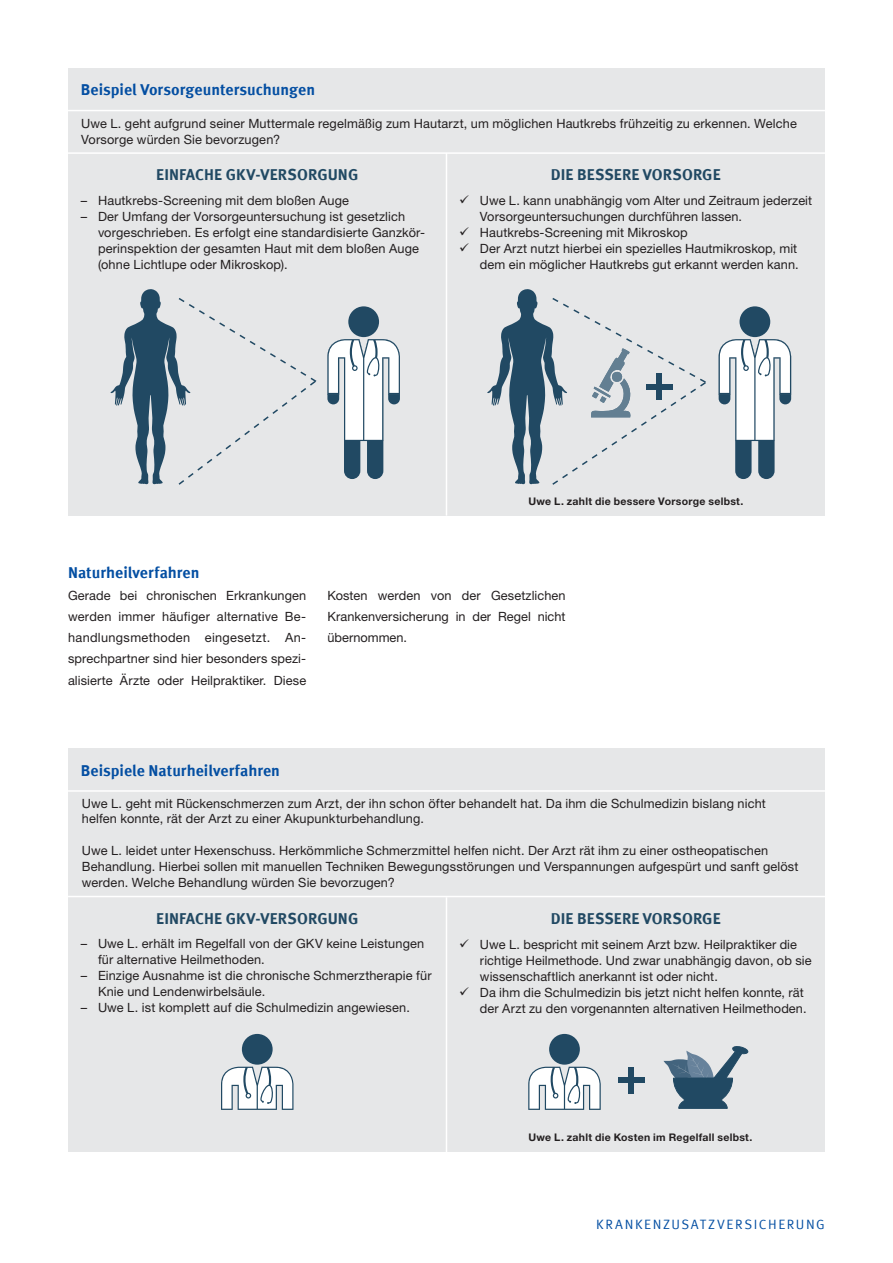
<style>
.page{position:relative;width:893px;height:1263px;background:#fff}
.page>*{position:absolute;margin:0;border:0;box-sizing:border-box;transform-origin:0 0}
.t1{font:700 15.75px "Meta Offc Pro";letter-spacing:.005em;color:#214963}
.t2{font:700 15.75px "Meta Offc Pro";color:#034ea2}
.t3{font:13.5px "Meta Offc Pro Norm";letter-spacing:.115em;color:#034ea2}
.t4{font:12.75px/15.9px "Helvetica Neue LTW1 G";letter-spacing:.01em;color:#231f20}
.t5{font:700 10.5px "Helvetica Neue LTW1 G";letter-spacing:.025em;color:#231f20}
</style>
<div class="page">
<div style="left:68px;top:68px;width:757px;height:448px;background:#e6e7e8"></div>
<hr style="left:68px;top:110px;width:757px;height:1px;background:#fff">
<hr style="left:68px;top:152px;width:757px;height:2px;background:#fff">
<hr style="left:446px;top:153px;width:1px;height:363px;background:#fff">
<svg style="left:111px;top:289px;width:206px;height:196px"></svg>
<div style="left:68px;top:748px;width:757px;height:404px;background:#e6e7e8"></div>
<hr style="left:68px;top:790px;width:757px;height:2px;background:#fff">
<hr style="left:68px;top:896px;width:757px;height:1px;background:#fff">
<hr style="left:446px;top:897px;width:1px;height:255px;background:#fff">
<svg style="left:663px;top:1046px;width:85px;height:63px"></svg>
<div style="left:618px;top:1078px;width:26px;height:5px;background:#214963"></div>
<div style="left:629px;top:1067px;width:5px;height:26px;background:#214963"></div>
<div style="left:348px;top:306px;width:31px;height:31px;background:#214963;border-radius:50%"></div>
<svg style="left:327px;top:339px;width:73px;height:140px"></svg>
<svg style="left:487px;top:289px;width:219px;height:196px"></svg>
<div style="left:739px;top:306px;width:31px;height:31px;background:#214963;border-radius:50%"></div>
<svg style="left:719px;top:339px;width:72px;height:140px"></svg>
<div style="left:242px;top:1034px;width:31px;height:31px;background:#214963;border-radius:50%"></div>
<svg style="left:221px;top:1067px;width:73px;height:43px;background:#d1d9de"></svg>
<div style="left:549px;top:1034px;width:31px;height:31px;background:#214963;border-radius:50%"></div>
<svg style="left:528px;top:1067px;width:73px;height:43px;background:#d1d9de"></svg>
<p class="t2" style="left:81px;top:78px;width:236px">BEISPIEL VORSORGEUNTERSUCHUNGEN</p>
<p class="t4" style="left:81px;top:116px;width:717px">Uwe L. geht aufgrund seiner Muttermale regelmäßig zum Hautarzt, um möglichen Hautkrebs frühzeitig zu erkennen. Welche<br>Vorsorge würden Sie bevorzugen?</p>
<p class="t1" style="left:156px;top:163px;width:202px">EINFACHE GKV-VERSORGUNG</p>
<p class="t1" style="left:551px;top:163px;width:36px">DIE BESSE</p>
<p class="t1" style="left:622px;top:163px;width:90px">RE VORSORGE</p>
<p class="t4" style="left:81px;top:192px;width:270px">– Hautkrebs-Screening mit dem bloßen Auge</p>
<p class="t4" style="left:98px;top:208px;width:328px;text-indent:-17px">– Der Umfang der Vorsorgeuntersuchung ist gesetzlich vorgeschrieben. Es erfolgt eine standardisierte Ganzkör&shy;perinspektion der gesamten Haut mit dem bloßen Auge (ohne Lichtlupe oder Mikroskop).</p>
<p class="t4" style="left:480px;top:193px;width:334px;text-indent:-21px">✓ Uwe L. kann unabhängig vom Alter und Zeitraum jederzeit<br>Vorsorgeuntersuchungen durchführen lassen.</p>
<p class="t4" style="left:459px;top:225px;width:230px">✓ Hautkrebs-Screening mit Mikroskop</p>
<p class="t4" style="left:459px;top:241px;width:341px;text-align:right">✓ Der Arzt nutzt hierbei ein spezielles Hautmikroskop, mit dem ein möglicher Hautkrebs gut erkannt werden kann.</p>
<p class="t5" style="left:529px;top:495px;width:216px">Uwe L. zahlt die bessere Vorsorge selbst.</p>
<p class="t2" style="left:68px;top:560px;width:133px">N ATURHEILVERFAHREN</p>
<p class="t4" style="left:68px;top:584px;width:240px;line-height:21.3px;text-align:justify">Gerade bei chronischen Erkrankungen werden immer häufiger alternative Be&shy;handlungsmethoden eingesetzt. An&shy;sprechpartner sind hier besonders spezi&shy;alisierte Ärzte oder Heilpraktiker. Diese</p>
<p class="t4" style="left:327px;top:584px;width:240px;line-height:21.3px;text-align:justify">Kosten werden von der Gesetzlichen Krankenversicherung in der Regel nicht übernommen.</p>
<p class="t2" style="left:81px;top:758px;width:201px">BEISPIELE NATURHEILVERFAHREN</p>
<p class="t4" style="left:82px;top:795px;width:685px">Uwe L. geht mit Rückenschmerzen zum Arzt, der ihn schon öfter behandelt hat. Da ihm die Schulmedizin bislang nicht helfen konnte, rät der Arzt zu einer Akupunkturbehandlung.</p>
<p class="t4" style="left:82px;top:843px;width:718px">Uwe L. leidet unter Hexenschuss. Herkömmliche Schmerzmittel helfen nicht. Der Arzt rät ihm zu einer ostheopatischen<br>Behandlung. Hierbei sollen mit manuellen Techniken Bewegungsstörungen und Verspannungen aufgespürt und sanft gelöst werden. Welche Behandlung würden Sie bevorzugen?</p>
<p class="t1" style="left:156px;top:906px;width:202px">EINFACHE GKV-VERSORGUNG</p>
<p class="t4" style="left:98px;top:935px;width:328px;text-indent:-17px">– Uwe L. erhält im Regelfall von der GKV keine Leistungen für alternative Heilmethoden.</p>
<p class="t4" style="left:98px;top:967px;width:335px;text-indent:-17px">– Einzige Ausnahme ist die chronische Schmerztherapie für<br>Knie und Lendenwirbelsäule.</p>
<p class="t4" style="left:81px;top:999px;width:331px">– Uwe L. ist komplett auf die Schulmedizin angewiesen.</p>
<p class="t1" style="left:551px;top:906px;width:36px">DIE BESSE</p>
<p class="t1" style="left:622px;top:906px;width:90px">RE VORSORGE</p>
<p class="t4" style="left:480px;top:936px;width:333px;text-indent:-21px">✓ Uwe L. bespricht mit seinem Arzt bzw. Heilpraktiker die richtige Heilmethode. Und zwar unabhängig davon, ob sie wissenschaftlich anerkannt ist oder nicht.</p>
<p class="t4" style="left:459px;top:984px;width:349px;text-align:right">✓ Da ihm die Schulmedizin bis jetzt nicht helfen konnte, rät der Arzt zu den vorgenannten alternativen Heilmethoden.</p>
<p class="t5" style="left:529px;top:1130px;width:225px">Uwe L. zahlt die Kosten im Regelfall selbst.</p>
<p class="t3" style="left:596px;top:1214px;width:230px">KRANKENZUSATZVERSICHERUNG</p>
</div>
